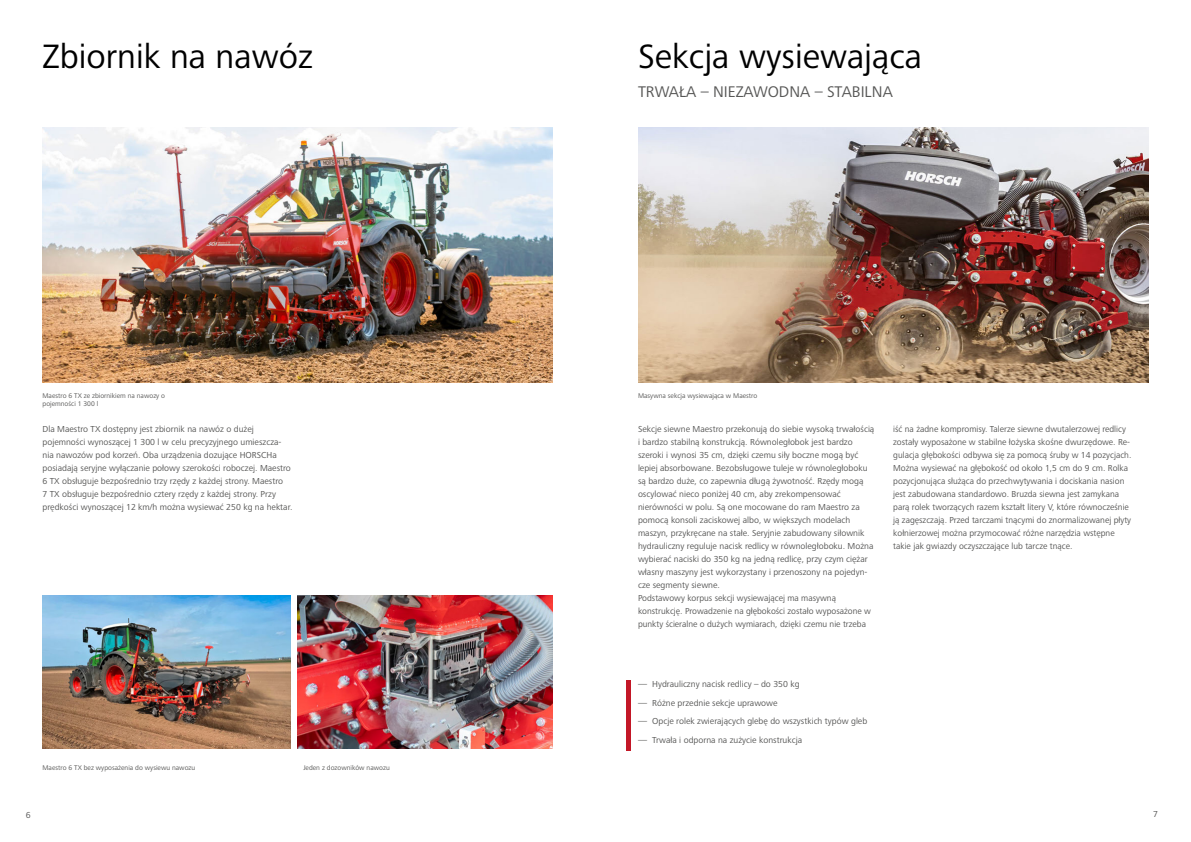
<style>
.page{position:relative;width:1191px;height:842px;background:#fff}
.page>*{position:absolute;margin:0;border:0;box-sizing:border-box;transform-origin:0 0}
.A_HEAD{font:35px "Frutiger Next LTW1 G";color:#000}
.t1{font:16px "Frutiger Next LTW1 G";color:#575756}
.fließtext_9_pt_grau{font:9px/13px "Frutiger Next LTW1 G";color:#575756}
.t2{font:7px/8.5px "Frutiger Next LTW1 G";color:#575756}
</style>
<div class="page">
<img style="left:638px;top:128px;width:510px;height:255px">
<img style="left:43px;top:128px;width:510px;height:255px">
<img style="left:298px;top:595px;width:255px;height:153px">
<img style="left:43px;top:595px;width:248px;height:153px">
<div style="left:626px;top:680px;width:5px;height:71px;background:#c31727"></div>
<p class="A_HEAD" style="left:43px;top:36px;width:272px">Zbiornik na nawóz</p>
<p class="A_HEAD" style="left:638px;top:36px;width:286px">Sekcja wysiewająca</p>
<p class="t1" style="left:638px;top:82px;width:256px">TRWAŁA – NIEZAWODNA – STABILNA</p>
<p class="t2" style="left:43px;top:392px;width:124px">Maestro 6 TX ze zbiornikiem na nawozy o pojemności 1 300 l</p>
<p class="t2" style="left:638px;top:392px;width:121px">Masywna sekcja wysiewająca w Maestro</p>
<p class="fließtext_9_pt_grau" style="left:43px;top:422px;width:251px">Dla Maestro TX dostępny jest zbiornik na nawóz o dużej pojemności wynoszącej 1 300 l w celu precyzyjnego umieszcza&shy;nia nawozów pod korzeń. Oba urządzenia dozujące HORSCHa posiadają seryjne wyłączanie połowy szerokości roboczej. Maestro 6 TX obsługuje bezpośrednio trzy rzędy z każdej strony. Maestro<br>7 TX obsługuje bezpośrednio cztery rzędy z każdej strony. Przy prędkości wynoszącej 12 km/h można wysiewać 250 kg na hektar.</p>
<p class="fließtext_9_pt_grau" style="left:638px;top:422px;width:238px">Sekcje siewne Maestro przekonują do siebie wysoką trwałością i bardzo stabilną konstrukcją. Równoległobok jest bardzo szeroki i wynosi 35 cm, dzięki czemu siły boczne mogą być lepiej absorbowane. Bezobsługowe tuleje w równoległoboku są bardzo duże, co zapewnia długą żywotność. Rzędy mogą oscylować nieco poniżej 40 cm, aby zrekompensować nierówności w polu. Są one mocowane do ram Maestro za pomocą konsoli zaciskowej albo, w większych modelach maszyn, przykręcane na stałe. Seryjnie zabudowany siłownik hydrauliczny reguluje nacisk redlicy w równoległoboku. Można wybierać naciski do 350 kg na jedną redlicę, przy czym ciężar własny maszyny jest wykorzystany i przenoszony na pojedyn&shy;cze segmenty siewne.<br>Podstawowy korpus sekcji wysiewającej ma masywną konstrukcję. Prowadzenie na głębokości zostało wyposażone w punkty ścieralne o dużych wymiarach, dzięki czemu nie trzeba</p>
<p class="fließtext_9_pt_grau" style="left:893px;top:422px;width:240px">iść na żadne kompromisy. Talerze siewne dwutalerzowej redlicy zostały wyposażone w stabilne łożyska skośne dwurzędowe. Re&shy;gulacja głębokości odbywa się za pomocą śruby w 14 pozycjach.<br>Można wysiewać na głębokość od około 1,5 cm do 9 cm. Rolka pozycjonująca służąca do przechwytywania i dociskania nasion jest zabudowana standardowo. Bruzda siewna jest zamykana parą rolek tworzących razem kształt litery V, które równocześnie ją zagęszczają. Przed tarczami tnącymi do znormalizowanej płyty kołnierzowej można przymocować różne narzędzia wstępne takie jak gwiazdy oczyszczające lub tarcze tnące.</p>
<p class="t2" style="left:43px;top:764px;width:154px">Maestro 6 TX bez wyposażenia do wysiewu nawozu</p>
<p class="t2" style="left:303px;top:764px;width:88px">Jeden z dozowników nawozu</p>
<p class="fließtext_9_pt_grau" style="left:638px;top:678px;width:163px">― Hydrauliczny nacisk redlicy – do 350 kg</p>
<p class="fließtext_9_pt_grau" style="left:638px;top:696px;width:141px">― Różne przednie sekcje uprawowe</p>
<p class="fließtext_9_pt_grau" style="left:638px;top:715px;width:231px">― Opcje rolek zwierających glebę do wszystkich typów gleb</p>
<p class="fließtext_9_pt_grau" style="left:638px;top:734px;width:166px">― Trwała i odporna na zużycie konstrukcja</p>
<p class="fließtext_9_pt_grau" style="left:26px;top:809px;width:6px">6</p>
<p class="fließtext_9_pt_grau" style="left:1153px;top:808px;width:6px">7</p>
</div>
